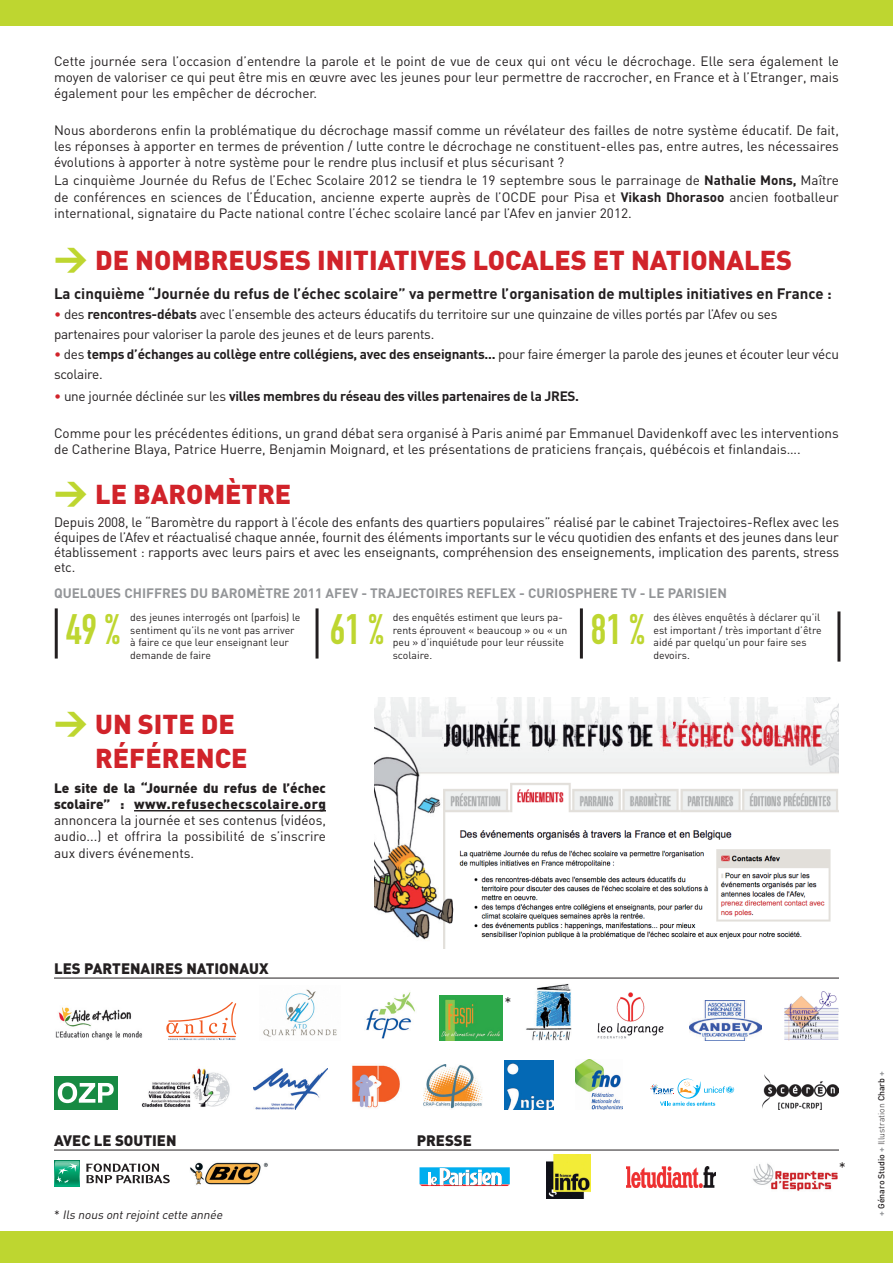
<style>
.page{position:relative;width:893px;height:1263px;background:#fff}
.page>*{position:absolute;margin:0;border:0;box-sizing:border-box;transform-origin:0 0}
.t1{font:42px "DIN Engschrift";color:#bed630}
.t2{font:900 27px "DIN";color:#d1232a}
.t3{font:900 27px/34.5px "DIN";letter-spacing:.065em;color:#d1232a}
.t4{font:700 15px "DIN";color:#231f20}
.t5{font:900 15px "DIN";color:#231f20}
.t6{font:15px "DIN";color:#231f20}
.t7{font:13.5px/16.2px "DIN";color:#231f20;text-align:justify}
.t8{font:13.5px/19.8px "DIN";letter-spacing:-.02em;color:#231f20}
.t9{font:700 13.5px "DIN";color:#939598}
.t10{font:700 13.5px "DIN";letter-spacing:-.02em;color:#231f20}
.t11{font:900 13.5px/16.2px "DIN";color:#231f20}
.t12{font:italic 12px "DIN";color:#231f20}
.t13{font:10.5px/12.6px "DIN";color:#231f20}
.t14{font:500 8.7px "DIN";color:#231f20}
.s1{font-weight:700}
.s2{font-size:33px;color:#bed630}
.s3{color:#d1232a}
.s4{font-weight:400;color:#d1232a}
.s5{font-weight:400}
.s6{font-style:normal}
.s7{font-weight:700;color:#939598}
.s8{font-weight:300}
</style>
<div class="page">
<hr style="left:134px;top:810px;width:192px;height:1px;background:#231f20">
<div style="left:0;top:0;width:893px;height:26px;background:#bed630"></div>
<div style="left:0;top:1231px;width:893px;height:32px;background:#bed630"></div>
<hr style="left:55px;top:608px;width:3px;height:50px;background:#231f20">
<hr style="left:316px;top:608px;width:3px;height:50px;background:#231f20">
<hr style="left:580px;top:608px;width:3px;height:50px;background:#231f20">
<hr style="left:837px;top:611px;width:3px;height:51px;background:#231f20">
<hr style="left:54px;top:1150px;width:785px;height:1px;background:#231f20">
<hr style="left:54px;top:978px;width:785px;height:1px;background:#231f20">
<img style="left:375px;top:698px;width:463px;height:250px">
<img style="left:190px;top:1162px;width:78px;height:23px">
<svg style="left:54px;top:1160px;width:26px;height:26px"></svg>
<svg style="left:54px;top:1161px;width:25px;height:24px"></svg>
<svg style="left:86px;top:1163px;width:84px;height:20px"></svg>
<img style="left:141px;top:1068px;width:89px;height:39px">
<img style="left:254px;top:1068px;width:73px;height:42px">
<img style="left:352px;top:1065px;width:48px;height:43px">
<div style="left:54px;top:1076px;width:63px;height:34px;background:#178a43"></div>
<svg style="left:58px;top:1082px;width:56px;height:21px"></svg>
<img style="left:526px;top:983px;width:45px;height:57px">
<img style="left:575px;top:1059px;width:48px;height:51px">
<svg style="left:650px;top:1079px;width:85px;height:27px"></svg>
<svg style="left:419px;top:1167px;width:91px;height:19px"></svg>
<img style="left:626px;top:1166px;width:90px;height:21px">
<img style="left:752px;top:1163px;width:86px;height:28px">
<img style="left:55px;top:1007px;width:88px;height:33px">
<img style="left:504px;top:1061px;width:49px;height:49px">
<img style="left:597px;top:992px;width:67px;height:47px">
<svg style="left:166px;top:1002px;width:70px;height:38px"></svg>
<img style="left:263px;top:989px;width:74px;height:48px">
<img style="left:366px;top:992px;width:49px;height:47px">
<img style="left:689px;top:1000px;width:73px;height:40px">
<img style="left:785px;top:991px;width:54px;height:49px">
<img style="left:440px;top:995px;width:62px;height:45px">
<img style="left:423px;top:1064px;width:59px;height:45px">
<img style="left:546px;top:1154px;width:44px;height:45px">
<img style="left:762px;top:1074px;width:77px;height:36px">
<p class="t7" style="left:54px;top:52px;width:786px">Cette journée sera l’occasion d’entendre la parole et le point de vue de ceux qui ont vécu le décrochage. Elle sera également le moyen de valoriser ce qui peut être mis en œuvre avec les jeunes pour leur permettre de raccrocher, en France et à l’Etranger, mais également pour les empêcher de décrocher.</p>
<p class="t7" style="left:54px;top:121px;width:786px">Nous aborderons enfin la problématique du décrochage massif comme un révélateur des failles de notre système éducatif. De fait, les réponses à apporter en termes de prévention / lutte contre le décrochage ne constituent-elles pas, entre autres, les nécessaires évolutions à apporter à notre système pour le rendre plus inclusif et plus sécurisant ?</p>
<p class="t7" style="left:54px;top:172px;width:786px">La cinquième Journée du Refus de l’Echec Scolaire 2012 se tiendra le 19 septembre sous le parrainage de <span class="s1">Nathalie Mons,</span> Maître de conférences en sciences de l’Éducation, ancienne experte auprès de l’OCDE pour Pisa et <span class="s1">Vikash Dhorasoo</span> ancien footballeur international, signataire du Pacte national contre l’échec scolaire lancé par l’Afev en janvier 2012.</p>
<h2 class="t2" style="left:54px;top:243px;width:226px"><span class="s2">&gt;</span> DE NOMBREUSES</h2>
<h2 class="t2" style="left:317px;top:243px;width:118px">INITIATIVES</h2>
<h2 class="t2" style="left:473px;top:243px;width:176px">LOCALES ET NAT</h2>
<h2 class="t2" style="left:682px;top:243px;width:28px">IONA</h2>
<h2 class="t2" style="left:744px;top:243px;width:32px">LES</h2>
<p class="t4" style="left:54px;top:284px;width:779px">La cinquième “Journée du refus de l’échec scolaire” va permettre l’organisation de multiples initiatives en France :</p>
<p class="t8" style="left:54px;top:304px;width:725px"><span class="s3">•</span> des <span class="s1">rencontres-débats</span> avec l’ensemble des acteurs éducatifs du territoire sur une quinzaine de villes portés par l’Afev ou ses partenaires pour valoriser la parole des jeunes et de leurs parents.</p>
<p class="t8" style="left:54px;top:344px;width:786px"><span class="s3">•</span> des <span class="s1">temps d’échanges au collège entre collégiens, avec des enseignants...</span> pour faire émerger la parole des jeunes et écouter leur vécu scolaire.</p>
<p class="t10" style="left:54px;top:387px;width:527px"><span class="s4">•</span> <span class="s5">une journée déclinée sur les</span> villes membres du réseau des villes partenaires de la JRES.</p>
<p class="t7" style="left:54px;top:425px;width:786px">Comme pour les précédentes éditions, un grand débat sera organisé à Paris animé par Emmanuel Davidenkoff avec les interventions de Catherine Blaya, Patrice Huerre, Benjamin Moignard, et les présentations de praticiens français, québécois et finlandais….</p>
<h2 class="t2" style="left:54px;top:476px;width:239px"><span class="s2">&gt;</span> LE BAROMÈTRE</h2>
<p class="t7" style="left:54px;top:515px;width:787px;line-height:15px">Depuis 2008, le “Baromètre du rapport à l’école des enfants des quartiers populaires” réalisé par le cabinet Trajectoires-Reflex avec les équipes de l’Afev et réactualisé chaque année, fournit des éléments importants sur le vécu quotidien des enfants et des jeunes dans leur établissement : rapports avec leurs pairs et avec les enseignants, compréhension des enseignements, implication des parents, stress etc.</p>
<p class="t9" style="left:54px;top:584px;width:101px">Quelques chiffres</p>
<p class="t9" style="left:190px;top:584px;width:258px">du Baromètre 2011 Afev - Trajectoires</p>
<p class="t9" style="left:467px;top:584px;width:18px">Refle</p>
<p class="t9" style="left:508px;top:584px;width:221px">x - CU RIOSPH ERE TV - Le Parisien</p>
<h1 class="t1" style="left:66px;top:605px;width:55px">49%</h1>
<p class="t13" style="left:130px;top:611px;width:172px">des jeunes interrogés ont (parfois) le sentiment qu’ils ne vont pas arriver à faire ce que leur enseignant leur demande de faire</p>
<h1 class="t1" style="left:330px;top:605px;width:55px">61%</h1>
<p class="t13" style="left:393px;top:611px;width:176px">des enquêtés estiment que leurs pa&shy;rents éprouvent « beaucoup » ou « un peu » d’inquiétude pour leur réussite scolaire.</p>
<h1 class="t1" style="left:591px;top:605px;width:55px">81%</h1>
<p class="t13" style="left:653px;top:611px;width:170px">des élèves enquêtés à déclarer qu’il est important / très important d’être aidé par quelqu’un pour faire ses devoirs.</p>
<h2 class="t3" style="left:95px;top:705px;width:154px;text-indent:-41px"><span class="s2">&gt;</span> UN SITE DE<br>RÉFÉRENCE</h2>
<p class="t11" style="left:54px;top:779px;width:273px">LE SITE DE LA “JOURNÉE DU REFUS DE L’ÉCHEC<br>SCOLAIRE” : WWW.REFUSECHECSCOLAIRE.ORG</p>
<p class="t7" style="left:54px;top:812px;width:273px">annoncera la journée et ses contenus (vidéos, audio...) et offrira la possibilité de s’inscrire aux divers événements.</p>
<p class="t5" style="left:54px;top:958px;width:216px">LES PARTENAIRES NATIONAUX</p>
<p class="t6" style="left:505px;top:993px;width:9px">*</p>
<p class="t5" style="left:54px;top:1130px;width:124px">AVEC LE SOUTIEN</p>
<p class="t5" style="left:417px;top:1130px;width:57px">PRESSE</p>
<p class="t12" style="left:54px;top:1207px;width:172px"><span class="s6">*</span> Ils nous ontrejointcette année</p>
<p class="t6" style="left:839px;top:1158px;width:9px">*</p>
<p class="t14" style="left:876px;top:1215px;width:146px;rotate:-90deg"><span class="s7">+</span> Génaro Studio <span class="s7">+</span> <span class="s8">Illustration</span> Charb <span class="s7">+</span></p>
</div>
